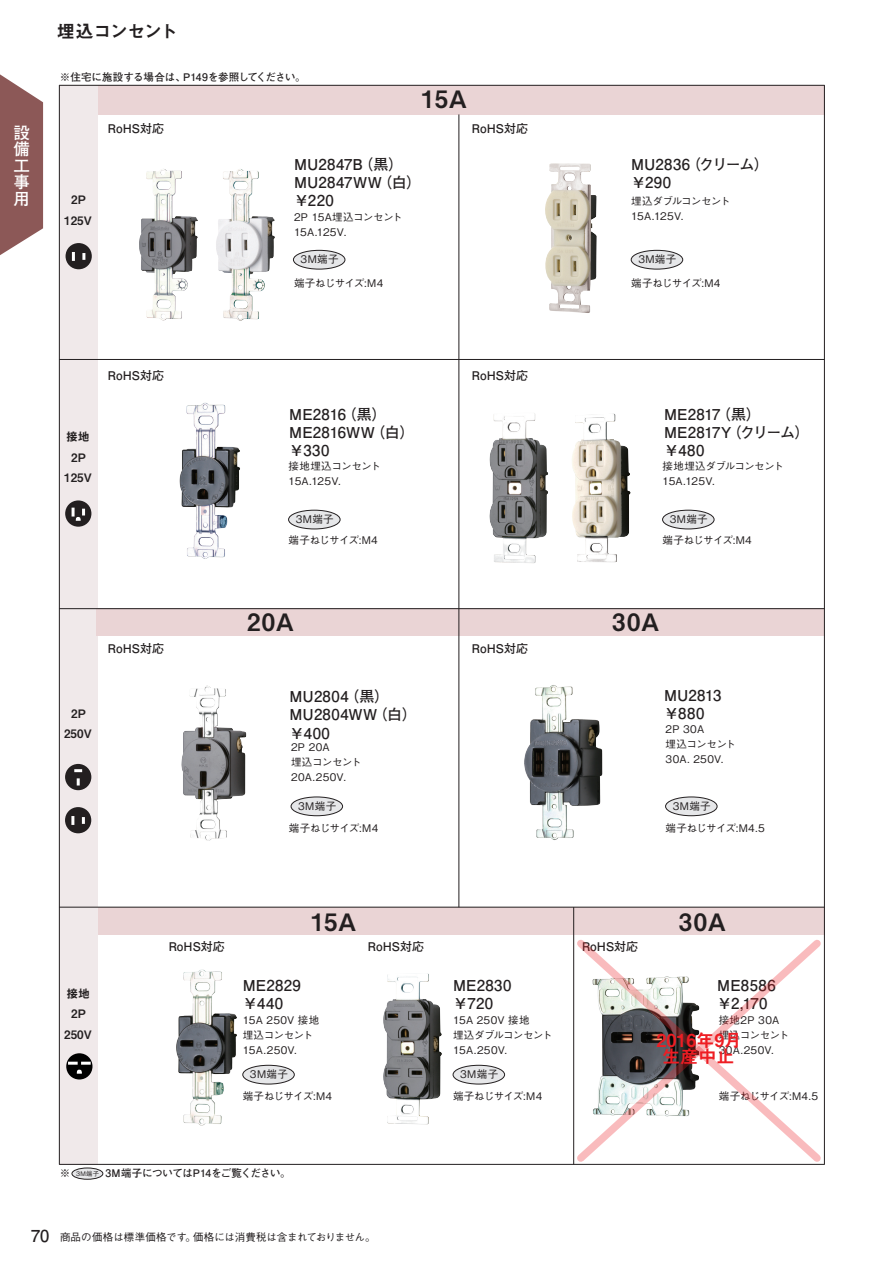
<style>
.page{position:relative;width:893px;height:1263px;background:#fff}
.page>*{position:absolute;margin:0;border:0;box-sizing:border-box;transform-origin:0 0}
.t1{font:24px "Midashi Go Pro MB31";letter-spacing:.03em;color:#231f20}
.t2{font:18px/16.5px "Midashi Go Pro MB31";color:#ee1d23;text-align:center}
.t3{font:18px "Midashi Go Pro MB31";letter-spacing:-.05em;color:#231f20}
.t4{font:700 16.5px/16.5px "Futo Go B101 Pro";color:#fff;text-align:justify}
.t5{font:700 15px/18px "Futo Go B101 Pro";letter-spacing:.02em;color:#231f20}
.t6{font:700 15px/18px "Futo Go B101 Pro";color:#231f20}
.t7{font:700 12px "Futo Go B101 Pro";color:#231f20}
.t8{font:11.7px/20.4px "Midashi Go Pro MB31";color:#231f20;text-align:center}
.t9{font:500 10.5px/15px "Gothic BBB Pro";color:#231f20}
.t10{font:500 10.5px "Gothic BBB Pro";letter-spacing:-.06em;color:#231f20}
.t11{font:700 10.5px "Futo Go B101 Pro";letter-spacing:-.015em;color:#231f20}
.t12{font:500 10.5px/15px "Gothic BBB Pro";letter-spacing:.02em;color:#231f20}
.t13{font:500 10.5px/15px "Gothic BBB Pro";letter-spacing:-.03em;color:#231f20}
.t14{font:500 10.5px/15px "Gothic BBB Pro";letter-spacing:-.02em;color:#231f20}
.t15{font:500 10.5px/15px "Gothic BBB Pro";letter-spacing:-.045em;color:#231f20}
.t16{font:500 10.5px/15px "Gothic BBB Pro";letter-spacing:-.025em;color:#231f20}
.t17{font:500 6.3px "Gothic BBB Pro";color:#231f20}
.s1{font-family:"Futo Go B101 Pro";font-weight:700;font-size:16.5px}
</style>
<div class="page">
<div style="left:89px;top:907px;width:459px;height:28px;background:#ead4d5"></div>
<div style="left:59px;top:85px;width:766px;height:29px;background:#ead4d5"></div>
<div style="left:59px;top:85px;width:38px;height:1079px;background:#f0e9ea"></div>
<svg style="left:66px;top:1053px;width:26px;height:26px"></svg>
<svg style="left:68px;top:1062px;width:23px;height:12px"></svg>
<div style="left:97px;top:608px;width:361px;height:28px;background:#ead4d5"></div>
<div style="left:458px;top:608px;width:366px;height:28px;background:#ead4d5"></div>
<div style="left:548px;top:907px;width:277px;height:28px;background:#ead4d5"></div>
<div style="left:66px;top:243px;width:26px;height:26px;background:#231f20;border-radius:50%"></div>
<svg style="left:72px;top:252px;width:3px;height:9px"></svg>
<svg style="left:82px;top:253px;width:3px;height:7px"></svg>
<div style="left:65px;top:500px;width:26px;height:27px;background:#231f20;border-radius:50%"></div>
<svg style="left:72px;top:508px;width:13px;height:13px"></svg>
<div style="left:65px;top:764px;width:26px;height:26px;background:#231f20;border-radius:50%"></div>
<svg style="left:74px;top:769px;width:8px;height:3px"></svg>
<svg style="left:77px;top:778px;width:3px;height:7px"></svg>
<div style="left:65px;top:807px;width:26px;height:26px;background:#231f20;border-radius:50%"></div>
<svg style="left:71px;top:816px;width:3px;height:9px"></svg>
<svg style="left:82px;top:817px;width:3px;height:7px"></svg>
<hr style="left:59px;top:359px;width:766px;height:1px;background:#231f20">
<hr style="left:59px;top:907px;width:766px;height:1px;background:#231f20">
<hr style="left:59px;top:1164px;width:766px;height:1px;background:#231f20">
<hr style="left:59px;top:608px;width:766px;height:1px;background:#231f20">
<hr style="left:573px;top:907px;width:1px;height:257px;background:#231f20">
<hr style="left:459px;top:114px;width:1px;height:793px;background:#231f20">
<hr style="left:59px;top:85px;width:1px;height:1079px;background:#231f20">
<hr style="left:59px;top:85px;width:766px;height:1px;background:#231f20">
<hr style="left:824px;top:85px;width:1px;height:1079px;background:#231f20">
<div style="left:293px;top:250px;width:52px;height:19px;background:#e6e7e9;border-radius:50%"></div>
<div style="left:293px;top:250px;width:52px;height:19px;border:1px solid #231f20;border-radius:50%"></div>
<div style="left:289px;top:510px;width:51px;height:19px;background:#e6e7e9;border-radius:50%"></div>
<div style="left:288px;top:510px;width:52px;height:19px;border:1px solid #231f20;border-radius:50%"></div>
<div style="left:291px;top:797px;width:52px;height:19px;background:#e6e7e9;border-radius:50%"></div>
<div style="left:291px;top:797px;width:52px;height:19px;border:1px solid #231f20;border-radius:50%"></div>
<div style="left:453px;top:1065px;width:52px;height:19px;background:#e6e7e9;border-radius:50%"></div>
<div style="left:453px;top:1065px;width:52px;height:19px;border:1px solid #231f20;border-radius:50%"></div>
<div style="left:243px;top:1065px;width:51px;height:19px;background:#e6e7e9;border-radius:50%"></div>
<div style="left:243px;top:1065px;width:51px;height:19px;border:1px solid #231f20;border-radius:50%"></div>
<div style="left:72px;top:1168px;width:31px;height:11px;background:#e6e7e9;border-radius:50%"></div>
<div style="left:72px;top:1168px;width:31px;height:11px;border:1px solid #231f20;border-radius:50%"></div>
<div style="left:666px;top:797px;width:51px;height:19px;background:#e6e7e9;border-radius:50%"></div>
<div style="left:665px;top:797px;width:52px;height:19px;border:1px solid #231f20;border-radius:50%"></div>
<div style="left:663px;top:510px;width:51px;height:19px;background:#e6e7e9;border-radius:50%"></div>
<div style="left:662px;top:510px;width:52px;height:19px;border:1px solid #231f20;border-radius:50%"></div>
<div style="left:631px;top:250px;width:52px;height:19px;background:#e6e7e9;border-radius:50%"></div>
<div style="left:631px;top:250px;width:52px;height:19px;border:1px solid #231f20;border-radius:50%"></div>
<img style="left:545px;top:163px;width:52px;height:150px">
<img style="left:489px;top:413px;width:59px;height:150px">
<img style="left:572px;top:414px;width:59px;height:148px">
<img style="left:181px;top:686px;width:65px;height:155px">
<img style="left:383px;top:973px;width:59px;height:151px">
<img style="left:524px;top:685px;width:79px;height:155px">
<img style="left:139px;top:169px;width:59px;height:152px">
<img style="left:216px;top:169px;width:59px;height:152px">
<img style="left:179px;top:402px;width:61px;height:157px">
<img style="left:176px;top:969px;width:74px;height:157px">
<svg style="left:0;top:74px;width:43px;height:181px;background:#9d7170"></svg>
<svg style="left:577px;top:940px;width:244px;height:222px"></svg>
<h2 class="t3" style="left:57px;top:17px;width:122px">埋込コンセント</h2>
<h3 class="t4" style="left:13px;top:122px;width:17px">設備工事用</h3>
<p class="t11" style="left:60px;top:69px;width:247px">※住宅に施設する場合は、P149を参照してください。</p>
<h1 class="t1" style="left:422px;top:80px;width:47px">15A</h1>
<p class="t8" style="left:64px;top:188px;width:29px">2P<br>125V</p>
<p class="t7" style="left:108px;top:119px;width:58px">RoHS対応</p>
<p class="t7" style="left:472px;top:119px;width:58px">RoHS対応</p>
<h3 class="t5" style="left:294px;top:154px;width:129px">MU2847B（黒）<br>MU2847WW（白）￥220</h3>
<p class="t14" style="left:294px;top:208px;width:110px">2P 15A埋込コンセント<br>15A.125V.</p>
<p class="t9" style="left:301px;top:251px;width:39px">3M端子</p>
<p class="t10" style="left:294px;top:274px;width:91px">端子ねじサイズ:M4</p>
<h3 class="t5" style="left:631px;top:154px;width:139px">MU2836（クリーム）￥290</h3>
<p class="t15" style="left:631px;top:192px;width:101px">埋込ダブルコンセント<br>15A.125V.</p>
<p class="t9" style="left:638px;top:251px;width:39px">3M端子</p>
<p class="t10" style="left:631px;top:274px;width:91px">端子ねじサイズ:M4</p>
<p class="t8" style="left:64px;top:425px;width:29px">接地<br>2P<br>125V</p>
<p class="t7" style="left:108px;top:365px;width:58px">RoHS対応</p>
<p class="t7" style="left:472px;top:365px;width:58px">RoHS対応</p>
<h3 class="t5" style="left:289px;top:404px;width:127px">ME2816（黒）<br>ME2816WW（白）￥330</h3>
<p class="t16" style="left:289px;top:458px;width:93px">接地埋込コンセント<br>15A.125V.</p>
<p class="t9" style="left:296px;top:511px;width:39px">3M端子</p>
<h3 class="t5" style="left:664px;top:404px;width:147px">ME2817（黒）<br>ME2817Y（クリーム）￥480</h3>
<p class="t13" style="left:663px;top:458px;width:122px">接地埋込ダブルコンセント<br>15A.125V.</p>
<p class="t9" style="left:670px;top:511px;width:39px">3M端子</p>
<p class="t10" style="left:289px;top:532px;width:91px">端子ねじサイズ:M4</p>
<p class="t10" style="left:663px;top:532px;width:91px">端子ねじサイズ:M4</p>
<p class="t8" style="left:64px;top:701px;width:29px">2P<br>250V</p>
<h1 class="t1" style="left:247px;top:603px;width:48px">20A</h1>
<h1 class="t1" style="left:612px;top:603px;width:49px">30A</h1>
<p class="t7" style="left:108px;top:639px;width:58px">RoHS対応</p>
<p class="t7" style="left:472px;top:639px;width:58px">RoHS対応</p>
<h3 class="t5" style="left:290px;top:685px;width:129px;line-height:18.5px">MU2804（黒）<br>MU2804WW（白）￥400</h3>
<p class="t9" style="left:291px;top:738px;width:72px">2P 20A<br>埋込コンセント<br>20A.250V.</p>
<p class="t9" style="left:298px;top:797px;width:39px">3M端子</p>
<p class="t10" style="left:289px;top:820px;width:91px">端子ねじサイズ:M4</p>
<h3 class="t6" style="left:664px;top:685px;width:59px">MU2813￥880</h3>
<p class="t9" style="left:666px;top:720px;width:72px">2P 30A<br>埋込コンセント<br>30A. 250V.</p>
<p class="t9" style="left:673px;top:797px;width:39px">3M端子</p>
<p class="t10" style="left:666px;top:820px;width:101px">端子ねじサイズ:M4.5</p>
<p class="t8" style="left:64px;top:982px;width:29px">接地<br>2P<br>250V</p>
<h1 class="t1" style="left:311px;top:902px;width:47px">15A</h1>
<p class="t7" style="left:169px;top:936px;width:58px">RoHS対応</p>
<p class="t7" style="left:368px;top:936px;width:58px">RoHS対応</p>
<p class="t7" style="left:582px;top:936px;width:58px">RoHS対応</p>
<h3 class="t5" style="left:243px;top:975px;width:60px">ME2829￥440</h3>
<p class="t9" style="left:243px;top:1011px;width:78px">15A 250V 接地埋込コンセント<br>15A.250V.</p>
<h3 class="t5" style="left:453px;top:975px;width:60px">ME2830￥720</h3>
<p class="t9" style="left:453px;top:1011px;width:101px">15A 250V 接地<br>埋込ダブルコンセント<br>15A.250V.</p>
<p class="t9" style="left:250px;top:1066px;width:39px">3M端子</p>
<p class="t9" style="left:460px;top:1066px;width:39px">3M端子</p>
<p class="t10" style="left:243px;top:1087px;width:91px">端子ねじサイズ:M4</p>
<p class="t10" style="left:453px;top:1087px;width:91px">端子ねじサイズ:M4</p>
<h1 class="t1" style="left:679px;top:902px;width:49px">30A</h1>
<h3 class="t5" style="left:717px;top:975px;width:60px">ME8586￥2,170</h3>
<p class="t12" style="left:719px;top:1011px;width:72px">接地2P 30A埋込コンセント<br>30A.250V.</p>
<h2 class="t2" style="left:657px;top:1029px;width:87px">2016年9月生産中止</h2>
<p class="t10" style="left:719px;top:1087px;width:101px">端子ねじサイズ:M4.5</p>
<p class="t11" style="left:60px;top:1165px;width:12px">※</p>
<p class="t11" style="left:105px;top:1165px;width:187px">3M端子についてはP14をご覧ください。</p>
<p class="t17" style="left:76px;top:1168px;width:24px">3M端子</p>
<p class="t9" style="left:31px;top:1228px;width:346px"><span class="s1">70</span> 商品の価格は標準価格です。価格には消費税は含まれておりません。</p>
</div>
